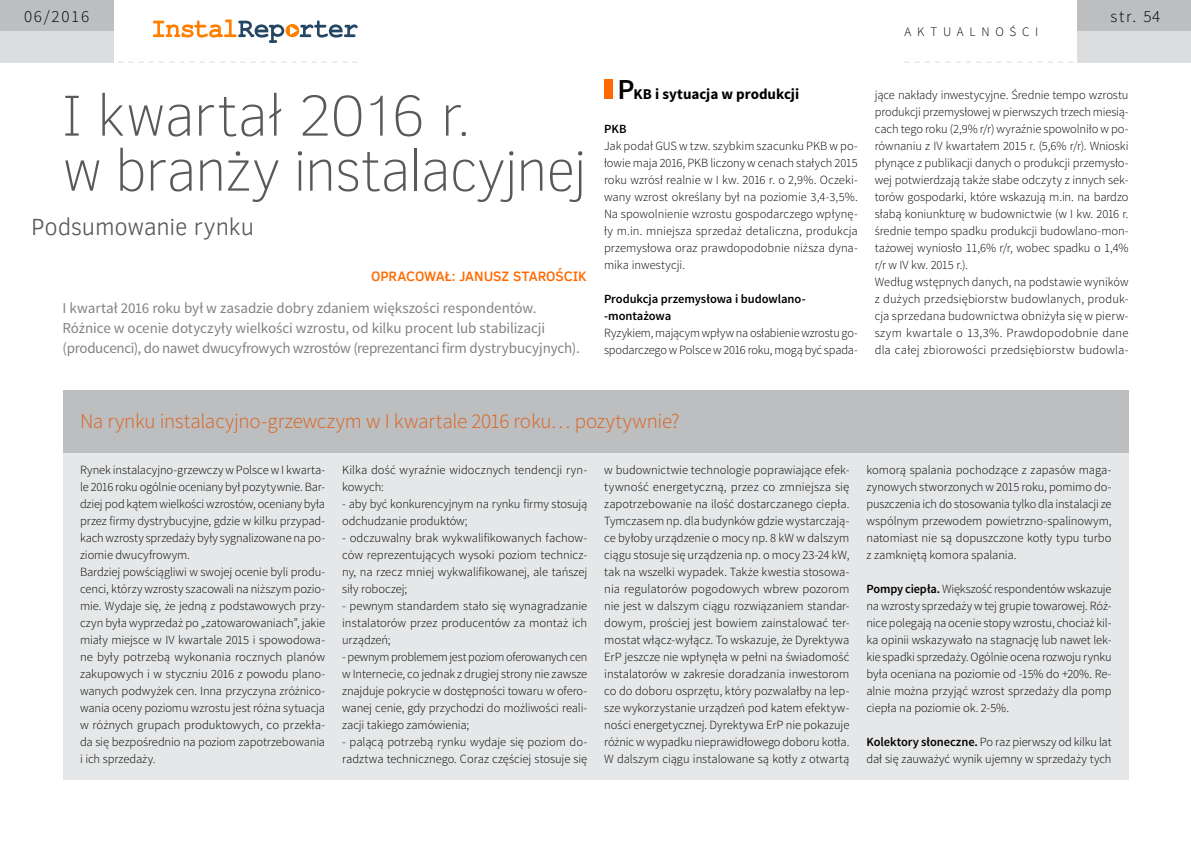
<style>
.page{position:relative;width:1191px;height:842px;background:#fff}
.page>*{position:absolute;margin:0;border:0;box-sizing:border-box;transform-origin:0 0}
.t1{font:100 59px/55px "Clear Sans";letter-spacing:-.03em;color:#58595b}
.t2{font:300 24px "Clear Sans";letter-spacing:-.01em;color:#58595b}
.t3{font:300 21px "Source Sans Pro";letter-spacing:-.01em;color:#dc611e}
.t4{font:300 17px "Source Sans Pro";letter-spacing:.1em;color:#000}
.t5{font:15px/20px "Source Sans Pro";letter-spacing:-.01em;color:#808285}
.t6{font:700 15px "Source Sans Pro";letter-spacing:-.005em;color:#000}
.t7{font:500 14px "Clear Sans";letter-spacing:-.01em;color:#ff6a00}
.t8{font:300 13px "Source Sans Pro";letter-spacing:.445em;color:#000}
.t9{font:300 12.5px/17px "Source Sans Pro";letter-spacing:-.005em;color:#000;text-align:justify}
.t10{font:600 12.5px/17px "Source Sans Pro";letter-spacing:-.005em;color:#000}
.s1{font-weight:600;font-size:29px}
.s2{font-weight:600}
</style>
<div class="page">
<svg style="left:904px;top:62px;width:179px;height:1px"></svg>
<div style="left:1077px;top:0;width:114px;height:31px;background:#bcbec0"></div>
<div style="left:1077px;top:31px;width:114px;height:31px;background:#dcddde"></div>
<svg style="left:153px;top:20px;width:204px;height:23px"></svg>
<div style="left:0;top:0;width:113px;height:31px;background:#bcbec0"></div>
<div style="left:0;top:31px;width:113px;height:31px;background:#dcddde"></div>
<svg style="left:108px;top:62px;width:249px;height:1px"></svg>
<div style="left:604px;top:79px;width:8px;height:20px;background:#ff6a00"></div>
<div style="left:63px;top:391px;width:1065px;height:62px;background:#bcbec0"></div>
<div style="left:63px;top:453px;width:1065px;height:326px;background:#e6e7e8"></div>
<h3 class="t4" style="left:24px;top:6px;width:67px">06/2016</h3>
<h3 class="t4" style="left:1110px;top:6px;width:51px">str. 54</h3>
<p class="t8" style="left:904px;top:24px;width:135px">aktualności</p>
<h1 class="t1" style="left:62px;top:88px;width:526px">I kwartał 2016 r.<br>w branży instalacyjnej</h1>
<h2 class="t2" style="left:31px;top:211px;width:224px">Podsumowanie rynku</h2>
<p class="t7" style="left:371px;top:266px;width:217px">OPRACOWAŁ: JANUSZ STAROŚCIK</p>
<p class="t5" style="left:62px;top:298px;width:519px">I kwartał 2016 roku był w zasadzie dobry zdaniem większości respondentów.<br>Różnice w ocenie dotyczyły wielkości wzrostu, od kilku procent lub stabilizacji (producenci), do nawet dwucyfrowych wzrostów (reprezentanci firm dystrybucyjnych).</p>
<p class="t6" style="left:617px;top:85px;width:183px"><span class="s1">P</span>KB i sytuacja w produkcji</p>
<p class="t10" style="left:604px;top:121px;width:24px">PKB</p>
<p class="t9" style="left:604px;top:138px;width:255px">Jak podał GUS w tzw. szybkim szacunku PKB w po&shy;łowie maja 2016, PKB liczony w cenach stałych 2015 roku wzrósł realnie w I kw. 2016 r. o 2,9%. Oczeki&shy;wany wzrost określany był na poziomie 3,4-3,5%.<br>Na spowolnienie wzrostu gospodarczego wpłynę&shy;ły m.in. mniejsza sprzedaż detaliczna, produkcja przemysłowa oraz prawdopodobnie niższa dyna&shy;mika inwestycji.</p>
<p class="t10" style="left:604px;top:291px;width:203px">Produkcja przemysłowa i budowlano--montażowa</p>
<p class="t9" style="left:604px;top:325px;width:255px">Ryzykiem, mającym wpływ na osłabienie wzrostu go&shy;spodarczego w Polsce w 2016 roku, mogą być spada-</p>
<p class="t9" style="left:874px;top:87px;width:255px;text-align:left">jące nakłady inwestycyjne. Średnie tempo wzrostu produkcji przemysłowej w pierwszych trzech miesią&shy;cach tego roku (2,9% r/r) wyraźnie spowolniło w po&shy;równaniu z IV kwartałem 2015 r. (5,6% r/r). Wnioski płynące z publikacji danych o produkcji przemysło&shy;wej potwierdzają także słabe odczyty z innych sek&shy;torów gospodarki, które wskazują m.in. na bardzo słabą koniunkturę w budownictwie (w I kw. 2016 r. średnie tempo spadku produkcji budowlano-mon&shy;tażowej wyniosło 11,6% r/r, wobec spadku o 1,4% r/r w IV kw. 2015 r.).<br>Według wstępnych danych, na podstawie wyników z dużych przedsiębiorstw budowlanych, produk&shy;cja sprzedana budownictwa obniżyła się w pierw&shy;szym kwartale o 13,3%. Prawdopodobnie dane dla całej zbiorowości przedsiębiorstw budowla-</p>
<h3 class="t3" style="left:80px;top:409px;width:601px">Na rynku instalacyjno-grzewczym w I kwartale 2016 roku… pozytywnie?</h3>
<p class="t9" style="left:80px;top:461px;width:247px;text-align:left">Rynek instalacyjno-grzewczy w Polsce w I kwarta&shy;le 2016 roku ogólnie oceniany był pozytywnie. Bar&shy;dziej pod kątem wielkości wzrostów, oceniany była przez firmy dystrybucyjne, gdzie w kilku przypad&shy;kach wzrosty sprzedaży były sygnalizowane na po&shy;ziomie dwucyfrowym.<br>Bardziej powściągliwi w swojej ocenie byli produ&shy;cenci, którzy wzrosty szacowali na niższym pozio&shy;mie. Wydaje się, że jedną z podstawowych przy&shy;czyn była wyprzedaż po „zatowarowaniach”, jakie miały miejsce w IV kwartale 2015 i spowodowa&shy;ne były potrzebą wykonania rocznych planów zakupowych i w styczniu 2016 z powodu plano&shy;wanych podwyżek cen. Inna przyczyna zróżnico&shy;wania oceny poziomu wzrostu jest różna sytuacja w różnych grupach produktowych, co przekła&shy;da się bezpośrednio na poziom zapotrzebowania i ich sprzedaży.</p>
<p class="t9" style="left:342px;top:461px;width:247px">Kilka dość wyraźnie widocznych tendencji ryn&shy;kowych:</p>
<p class="t9" style="left:604px;top:461px;width:247px">w budownictwie technologie poprawiające efek&shy;tywność energetyczną, przez co zmniejsza się zapotrzebowanie na ilość dostarczanego ciepła.<br>Tymczasem np. dla budynków gdzie wystarczają&shy;ce byłoby urządzenie o mocy np. 8 kW w dalszym ciągu stosuje się urządzenia np. o mocy 23-24 kW, tak na wszelki wypadek. Także kwestia stosowa&shy;nia regulatorów pogodowych wbrew pozorom nie jest w dalszym ciągu rozwiązaniem standar&shy;dowym, prościej jest bowiem zainstalować ter&shy;mostat włącz-wyłącz. To wskazuje, że Dyrektywa ErP jeszcze nie wpłynęła w pełni na świadomość instalatorów w zakresie doradzania inwestorom co do doboru osprzętu, który pozwalałby na lep&shy;sze wykorzystanie urządzeń pod katem efektyw&shy;ności energetycznej. Dyrektywa ErP nie pokazuje różnic w wypadku nieprawidłowego doboru kotła.<br>W dalszym ciągu instalowane są kotły z otwartą</p>
<p class="t9" style="left:866px;top:461px;width:247px">komorą spalania pochodzące z zapasów maga&shy;zynowych stworzonych w 2015 roku, pomimo do&shy;puszczenia ich do stosowania tylko dla instalacji ze wspólnym przewodem powietrzno-spalinowym, natomiast nie są dopuszczone kotły typu turbo z zamkniętą komora spalania.</p>
<p class="t9" style="left:342px;top:495px;width:247px">- aby być konkurencyjnym na rynku firmy stosują odchudzanie produktów;</p>
<p class="t9" style="left:342px;top:529px;width:247px">- odczuwalny brak wykwalifikowanych fachow&shy;ców reprezentujących wysoki poziom technicz&shy;ny, na rzecz mniej wykwalifikowanej, ale tańszej siły roboczej;</p>
<p class="t9" style="left:342px;top:597px;width:247px">- pewnym standardem stało się wynagradzanie instalatorów przez producentów za montaż ich urządzeń;</p>
<p class="t9" style="left:342px;top:648px;width:247px">- pewnym problemem jest poziom oferowanych cen w Internecie, co jednak z drugiej strony nie zawsze znajduje pokrycie w dostępności towaru w ofero&shy;wanej cenie, gdy przychodzi do możliwości reali&shy;zacji takiego zamówienia;</p>
<p class="t9" style="left:342px;top:733px;width:247px">- palącą potrzebą rynku wydaje się poziom do&shy;radztwa technicznego. Coraz częściej stosuje się</p>
<p class="t9" style="left:866px;top:580px;width:247px"><span class="s2">Pompy ciepła.</span> Większość respondentów wskazuje na wzrosty sprzedaży w tej grupie towarowej. Róż&shy;nice polegają na ocenie stopy wzrostu, chociaż kil&shy;ka opinii wskazywało na stagnację lub nawet lek&shy;kie spadki sprzedaży. Ogólnie ocena rozwoju rynku była oceniana na poziomie od -15% do +20%. Re&shy;alnie można przyjąć wzrost sprzedaży dla pomp ciepła na poziomie ok. 2-5%.</p>
<p class="t9" style="left:866px;top:733px;width:246px"><span class="s2">Kolektory słoneczne.</span> Po raz pierwszy od kilku lat dał się zauważyć wynik ujemny w sprzedaży tych</p>
</div>
